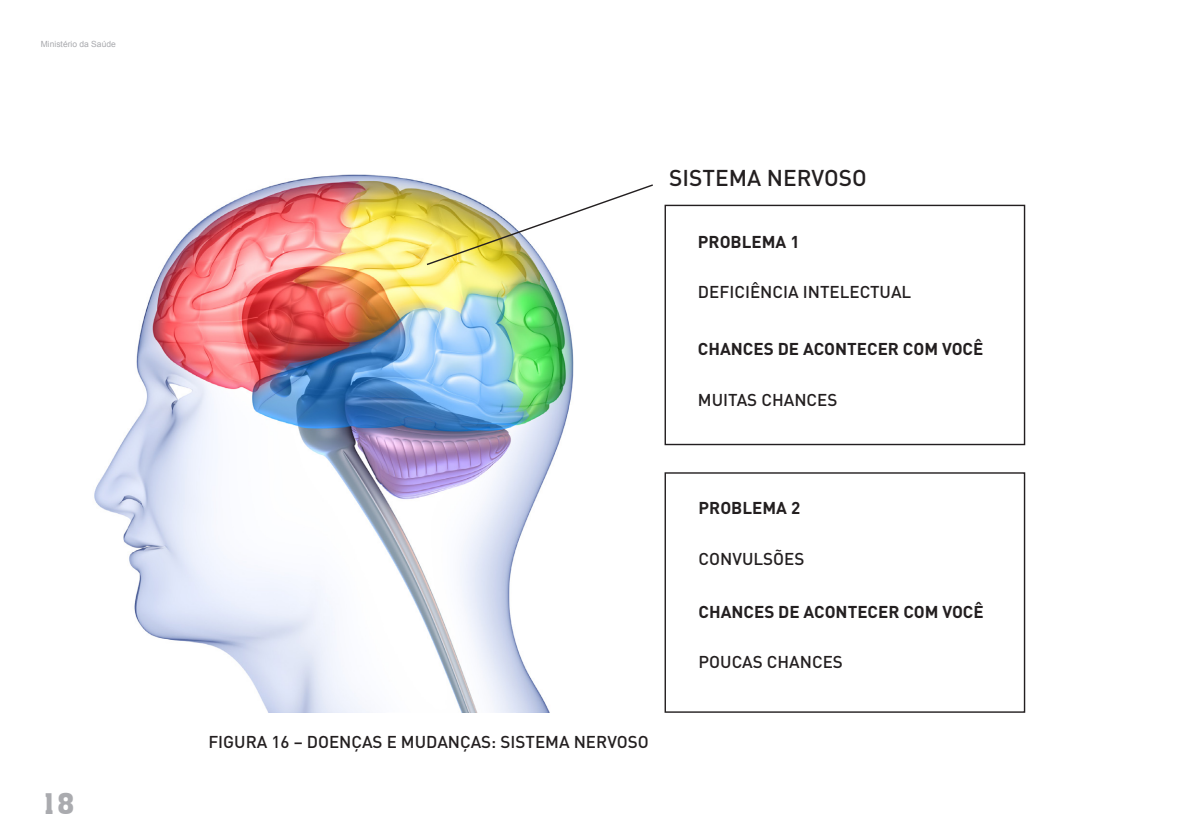
<style>
.page{position:relative;width:1189px;height:833px;background:#fff}
.page>*{position:absolute;margin:0;border:0;box-sizing:border-box;transform-origin:0 0}
.t1{font:27.6px "Aachen BT";color:#aaabaf}
.t2{font:500 22.6px "DIN";color:#231f20}
.t3{font:500 17px "DIN";color:#231f20}
.t4{font:700 17px "DIN";color:#231f20}
.t5{font:8.4px "Arial";color:#a8a9ad}
</style>
<div class="page">
<img style="left:94px;top:174px;width:480px;height:538px">
<div style="left:664px;top:472px;width:361px;height:240px;border:1px solid #231f20"></div>
<div style="left:664px;top:205px;width:361px;height:240px;border:1px solid #231f20"></div>
<svg style="left:425px;top:183px;width:228px;height:83px"></svg>
<p class="t5" style="left:41px;top:38px;width:76px">Ministério da Saúde</p>
<h1 class="t1" style="left:41px;top:786px;width:35px">18</h1>
<p class="t2" style="left:669px;top:163px;width:199px">SISTEMA NERVOSO</p>
<p class="t4" style="left:698px;top:230px;width:103px">PROBLEMA 1</p>
<p class="t3" style="left:698px;top:281px;width:215px">DEFICIÊNCIA INTELECTUAL</p>
<p class="t4" style="left:698px;top:338px;width:287px">CHANCES DE ACONTECER COM VOCÊ</p>
<p class="t3" style="left:698px;top:389px;width:141px">MUITAS CHANCES</p>
<p class="t3" style="left:208px;top:731px;width:442px">FIGURA 16 – DOENÇAS E MUDANÇAS: SISTEMA NERVOSO</p>
<p class="t4" style="left:698px;top:497px;width:103px">PROBLEMA 2</p>
<p class="t3" style="left:698px;top:548px;width:107px">CONVULSÕES</p>
<p class="t4" style="left:698px;top:600px;width:287px">CHANCES DE ACONTECER COM VOCÊ</p>
<p class="t3" style="left:698px;top:651px;width:146px">POUCAS CHANCES</p>
</div>
